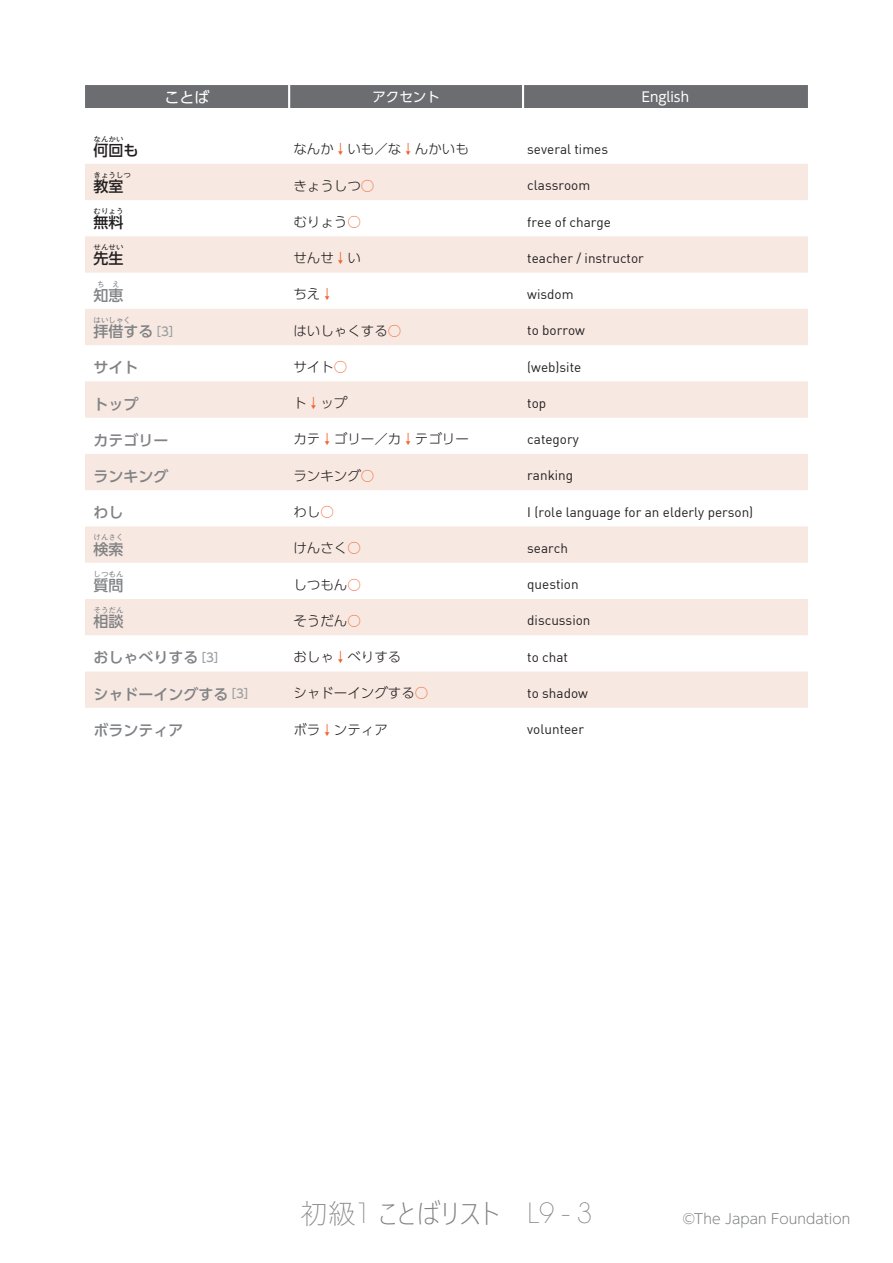
<style>
.page{position:relative;width:893px;height:1263px;background:#fff}
.page>*{position:absolute;margin:0;border:0;box-sizing:border-box;transform-origin:0 0}
.t1{font:300 27.6px "Yu Gothic UI";color:#808285}
.見出し語{font:500 15px "UD Shin Go Pro";color:#808285}
.見出し語-2{font:500 15px "UD Shin Go Pro";color:#231f20}
.t2{font:15px "UD Shin Go Pro";color:#fff}
.t3{font:300 13.8px "UD Shin Go Pro";letter-spacing:.005em;color:#808285}
.英訳{font:13.5px "DIN";color:#231f20}
.アクセント{font:300 13.5px "UD Shin Go Pro";color:#231f20}
.t4{font:13.5px "UD Shin Go Pro";color:#fff}
.見出し語-3{font:500 7.5px "UD Shin Go Pro";color:#808285}
.見出し語-4{font:500 7.5px "UD Shin Go Pro";color:#231f20}
.s1{color:#f2642f}
.s2{font-size:12px;color:#9d9fa2}
.s3{font-family:"Avant Garde";font-weight:200}
</style>
<div class="page">
<div style="left:85px;top:85px;width:723px;height:23px;background:#6c6d70"></div>
<hr style="left:288px;top:85px;width:2px;height:24px;background:#fff">
<hr style="left:522px;top:85px;width:2px;height:24px;background:#fff">
<svg style="left:85px;top:164px;width:723px;height:544px;fill:#f7e8e1"></svg>
<p class="見出し語-4" style="left:94px;top:133px;width:31px">なんかい</p>
<p class="見出し語-2" style="left:94px;top:138px;width:46px">何回も</p>
<p class="見出し語-4" style="left:94px;top:169px;width:39px">きょうしつ</p>
<p class="見出し語-2" style="left:94px;top:174px;width:31px">教室</p>
<p class="見出し語-4" style="left:94px;top:205px;width:31px">むりょう</p>
<p class="見出し語-2" style="left:94px;top:210px;width:31px">無料</p>
<p class="見出し語-4" style="left:94px;top:241px;width:31px">せんせい</p>
<p class="見出し語-2" style="left:94px;top:247px;width:31px">先生</p>
<p class="見出し語-3" style="left:97px;top:278px;width:24px">ち え</p>
<p class="見出し語" style="left:94px;top:283px;width:31px">知恵</p>
<p class="t2" style="left:165px;top:85px;width:46px">ことば</p>
<p class="t4" style="left:372px;top:86px;width:69px">アクセント</p>
<p class="t4" style="left:642px;top:86px;width:49px">English</p>
<p class="アクセント" style="left:293px;top:138px;width:177px">なんか<span class="s1">↓</span>いも／な<span class="s1">↓</span>んかいも</p>
<p class="英訳" style="left:527px;top:141px;width:82px">several times</p>
<p class="アクセント" style="left:293px;top:175px;width:82px">きょうしつ<span class="s1">○</span></p>
<p class="英訳" style="left:527px;top:177px;width:64px">classroom</p>
<p class="アクセント" style="left:293px;top:211px;width:69px">むりょう<span class="s1">○</span></p>
<p class="英訳" style="left:527px;top:213px;width:85px">free of charge</p>
<p class="アクセント" style="left:293px;top:247px;width:69px">せんせ<span class="s1">↓</span>い</p>
<p class="英訳" style="left:527px;top:249px;width:118px">teacher / instructor</p>
<p class="アクセント" style="left:293px;top:283px;width:42px">ちえ<span class="s1">↓</span></p>
<p class="英訳" style="left:527px;top:286px;width:48px">wisdom</p>
<p class="見出し語-3" style="left:94px;top:314px;width:39px">はいしゃく</p>
<p class="見出し語" style="left:94px;top:319px;width:89px">拝借する<span class="s2">［3］</span></p>
<p class="アクセント" style="left:293px;top:320px;width:109px">はいしゃくする<span class="s1">○</span></p>
<p class="英訳" style="left:527px;top:322px;width:59px">to borrow</p>
<p class="見出し語" style="left:94px;top:355px;width:46px">サイト</p>
<p class="アクセント" style="left:293px;top:356px;width:55px">サイト<span class="s1">○</span></p>
<p class="英訳" style="left:527px;top:358px;width:56px">(web)site</p>
<p class="見出し語" style="left:94px;top:392px;width:46px">トップ</p>
<p class="アクセント" style="left:293px;top:392px;width:55px">ト<span class="s1">↓</span>ップ</p>
<p class="英訳" style="left:527px;top:395px;width:20px">top</p>
<p class="見出し語" style="left:94px;top:428px;width:76px">カテゴリー</p>
<p class="アクセント" style="left:293px;top:428px;width:177px">カテ<span class="s1">↓</span>ゴリー／カ<span class="s1">↓</span>テゴリー</p>
<p class="英訳" style="left:527px;top:431px;width:53px">category</p>
<p class="見出し語" style="left:94px;top:464px;width:76px">ランキング</p>
<p class="アクセント" style="left:293px;top:465px;width:82px">ランキング<span class="s1">○</span></p>
<p class="英訳" style="left:527px;top:467px;width:47px">ranking</p>
<p class="見出し語" style="left:94px;top:500px;width:31px">わし</p>
<p class="アクセント" style="left:293px;top:501px;width:42px">わし<span class="s1">○</span></p>
<p class="英訳" style="left:527px;top:503px;width:228px">I (role language for an elderly person)</p>
<p class="見出し語" style="left:94px;top:537px;width:31px">検索</p>
<p class="見出し語-3" style="left:94px;top:531px;width:31px">けんさく</p>
<p class="アクセント" style="left:293px;top:537px;width:69px">けんさく<span class="s1">○</span></p>
<p class="英訳" style="left:527px;top:540px;width:42px">search</p>
<p class="見出し語-3" style="left:94px;top:568px;width:31px">しつもん</p>
<p class="見出し語" style="left:94px;top:573px;width:31px">質問</p>
<p class="見出し語-3" style="left:94px;top:604px;width:31px">そうだん</p>
<p class="見出し語" style="left:94px;top:609px;width:31px">相談</p>
<p class="アクセント" style="left:293px;top:573px;width:69px">しつもん<span class="s1">○</span></p>
<p class="英訳" style="left:527px;top:576px;width:53px">question</p>
<p class="アクセント" style="left:293px;top:610px;width:69px">そうだん<span class="s1">○</span></p>
<p class="英訳" style="left:527px;top:612px;width:65px">discussion</p>
<p class="見出し語" style="left:94px;top:645px;width:134px">おしゃべりする<span class="s2">［3］</span></p>
<p class="アクセント" style="left:293px;top:646px;width:109px">おしゃ<span class="s1">↓</span>べりする</p>
<p class="英訳" style="left:527px;top:648px;width:42px">to chat</p>
<p class="見出し語" style="left:94px;top:682px;width:164px">シャドーイングする<span class="s2">［3］</span></p>
<p class="アクセント" style="left:293px;top:682px;width:136px">シャドーイングする<span class="s1">○</span></p>
<p class="英訳" style="left:527px;top:685px;width:62px">to shadow</p>
<p class="見出し語" style="left:94px;top:718px;width:91px">ボランティア</p>
<p class="アクセント" style="left:293px;top:718px;width:96px">ボラ<span class="s1">↓</span>ンティア</p>
<p class="英訳" style="left:527px;top:721px;width:58px">volunteer</p>
<h1 class="t1" style="left:300px;top:1187px;width:293px">初級<span class="s3">1</span> ことばリスト <span class="s3">L9 - 3</span></h1>
<p class="t3" style="left:683px;top:1208px;width:169px">©The Japan Foundation</p>
</div>
